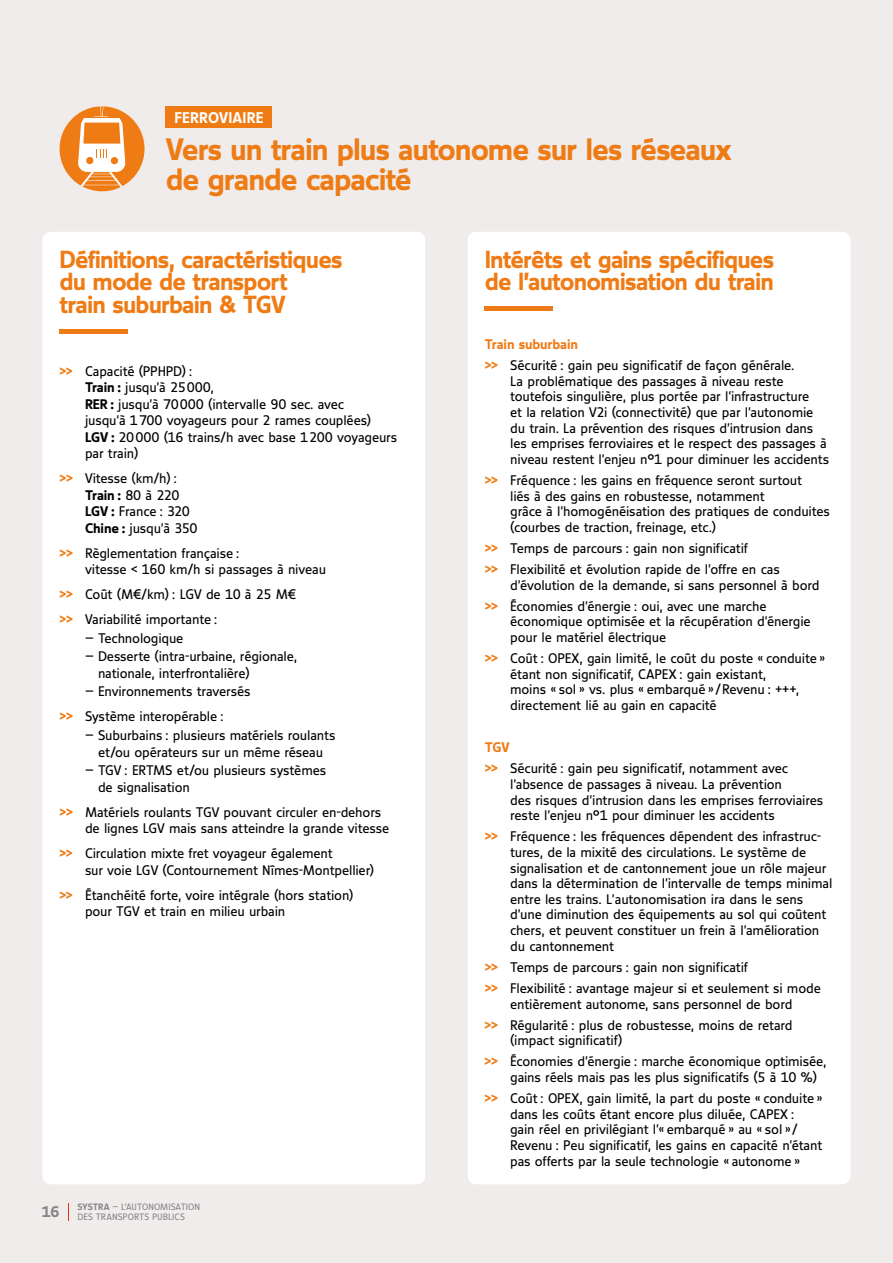
<style>
.page{position:relative;width:893px;height:1263px;background:#f0ecec}
.page>*{position:absolute;margin:0;border:0;box-sizing:border-box;transform-origin:0 0}
.t1{font:30px/30px "Speech Bold Tf";letter-spacing:-.04em;color:#ef7b15}
.t2{font:24px/22.5px "Speech Bold Tf";letter-spacing:-.035em;color:#ef7b15}
.t3{font:15px "Speech Bold Tf";letter-spacing:.015em;color:#fff}
.t4{font:13.5px/15.6px "Speech Book Tf";letter-spacing:-.015em;color:#000}
.t5{font:13.5px "Speech Bold Tf";letter-spacing:-.01em;color:#ef7b15}
.t6{font:13.5px "Speech Bold Tf";letter-spacing:-.01em;color:#000}
.t7{font:9px/9.8px "Speech Book Tf";color:#878787}
.s1{font-family:"Speech Bold Tf";color:#ef7b15}
.s2{font-family:"Speech Bold Tf"}
.s3{font-family:"Speech Book Tf"}
</style>
<div class="page">
<div style="left:43px;top:232px;width:382px;height:952px;background:#fff;border-radius:9px"></div>
<hr style="left:60px;top:329px;width:68px;height:4px;background:#ef7b15">
<div style="left:468px;top:232px;width:382px;height:952px;background:#fff;border-radius:9px"></div>
<hr style="left:485px;top:307px;width:68px;height:4px;background:#ef7b15">
<svg style="left:60px;top:106px;width:85px;height:85px"></svg>
<div style="left:166px;top:106px;width:106px;height:22px;background:#ef7b15"></div>
<svg style="left:68px;top:1203px;width:1px;height:17px"></svg>
<p class="t3" style="left:174px;top:109px;width:91px">FERROVIAIRE</p>
<h1 class="t1" style="left:166px;top:134px;width:567px">Vers un train plus autonome sur les réseaux de grande capacité</h1>
<h2 class="t2" style="left:60px;top:248px;width:285px">Définitions, caractéristiques du mode de transport<br>train suburbain &amp; TGV</h2>
<p class="t4" style="left:85px;top:362px;width:314px;line-height:16.5px;text-indent:-26px"><span class="s1">&gt;&gt;</span> Capacité (PPHPD) :<br><span class="s2">Train :</span> jusqu’à 25000,<br><span class="s2">RER :</span> jusqu’à 70000 (intervalle 90 sec. avec<br>jusqu’à 1700 voyageurs pour 2 rames couplées)<br><span class="s2">LGV :</span> 20000 (16 trains/h avec base 1200 voyageurs par train)</p>
<p class="t4" style="left:60px;top:470px;width:119px"><span class="s1">&gt;&gt;</span> Vitesse (km/h) :</p>
<p class="t6" style="left:85px;top:487px;width:96px">Train : <span class="s3">80 à 220</span></p>
<p class="t4" style="left:85px;top:503px;width:114px;line-height:16.5px"><span class="s2">LGV :</span> France : 320<br><span class="s2">Chine :</span> jusqu’à 350</p>
<p class="t4" style="left:85px;top:544px;width:243px;line-height:16.5px;text-indent:-26px"><span class="s1">&gt;&gt;</span> Règlementation française :<br>vitesse &lt; 160 km/h si passages à niveau</p>
<p class="t4" style="left:60px;top:582px;width:238px;line-height:25px"><span class="s1">&gt;&gt;</span> Coût (M€/km) : LGV de 10 à 25 M€ <span class="s1">&gt;&gt;</span> Variabilité importante :</p>
<p class="t4" style="left:85px;top:630px;width:100px">— Technologique</p>
<p class="t4" style="left:98px;top:648px;width:201px;line-height:16.5px;text-indent:-13px">— Desserte (intra-urbaine, régionale, nationale, interfrontalière)</p>
<p class="t4" style="left:60px;top:679px;width:193px;line-height:25px;text-indent:26px">— Environnements traversés <span class="s1">&gt;&gt;</span> Système interopérable :</p>
<p class="t4" style="left:85px;top:727px;width:252px;line-height:16.5px;text-align:center">— Suburbains : plusieurs matériels roulants et/ou opérateurs sur un même réseau</p>
<p class="t4" style="left:98px;top:762px;width:230px;line-height:16.5px;text-indent:-13px">— TGV : ERTMS et/ou plusieurs systèmes de signalisation</p>
<p class="t4" style="left:85px;top:803px;width:306px;line-height:16.5px;text-indent:-26px"><span class="s1">&gt;&gt;</span> Matériels roulants TGV pouvant circuler en-dehors de lignes LGV mais sans atteindre la grande vitesse</p>
<p class="t4" style="left:85px;top:845px;width:291px;line-height:16.5px;text-indent:-26px"><span class="s1">&gt;&gt;</span> Circulation mixte fret voyageur également<br>sur voie LGV (Contournement Nîmes-Montpellier)</p>
<p class="t4" style="left:85px;top:886px;width:270px;line-height:16.5px;text-indent:-26px"><span class="s1">&gt;&gt;</span> Étanchéité forte, voire intégrale (hors station) pour TGV et train en milieu urbain</p>
<p class="t7" style="left:42px;top:1202px;width:160px;text-indent:36px"><span class="s2">SYSTRA</span> — L’AUTONOMISATION<br><sup>16</sup> DES TRANSPORTS PUBLICS</p>
<h2 class="t2" style="left:485px;top:248px;width:291px">Intérêts et gains spécifiques de l’autonomisation du train</h2>
<p class="t5" style="left:485px;top:336px;width:95px">Train suburbain</p>
<p class="t4" style="left:510px;top:358px;width:321px;text-indent:-26px"><span class="s1">&gt;&gt;</span> Sécurité : gain peu significatif de façon générale.<br>La problématique des passages à niveau reste toutefois singulière, plus portée par l’infrastructure<br>et la relation V2i (connectivité) que par l’autonomie du train. La prévention des risques d’intrusion dans les emprises ferroviaires et le respect des passages à niveau restent l’enjeu n°1 pour diminuer les accidents</p>
<p class="t4" style="left:510px;top:472px;width:321px;text-indent:-26px"><span class="s1">&gt;&gt;</span> Fréquence : les gains en fréquence seront surtout<br>liés à des gains en robustesse, notamment<br>grâce à l’homogénéisation des pratiques de conduites (courbes de traction, freinage, etc.)</p>
<p class="t4" style="left:485px;top:537px;width:297px;line-height:21.1px"><span class="s1">&gt;&gt;</span> Temps de parcours : gain non significatif<br><span class="s1">&gt;&gt;</span> Flexibilité et évolution rapide de l’offre en cas</p>
<p class="t4" style="left:485px;top:574px;width:336px;line-height:21.1px;text-indent:26px">d’évolution de la demande, si sans personnel à bord <span class="s1">&gt;&gt;</span> Économies d’énergie : oui, avec une marche</p>
<p class="t4" style="left:510px;top:614px;width:302px">économique optimisée et la récupération d’énergie pour le matériel électrique</p>
<p class="t4" style="left:510px;top:650px;width:317px;text-indent:-26px"><span class="s1">&gt;&gt;</span> Coût : OPEX, gain limité, le coût du poste « conduite » étant non significatif, CAPEX : gain existant,<br>moins « sol » vs. plus « embarqué »/Revenu : +++, directement lié au gain en capacité</p>
<p class="t5" style="left:485px;top:740px;width:26px">TGV</p>
<p class="t4" style="left:510px;top:761px;width:315px;text-indent:-26px"><span class="s1">&gt;&gt;</span> Sécurité : gain peu significatif, notamment avec l’absence de passages à niveau. La prévention<br>des risques d’intrusion dans les emprises ferroviaires reste l’enjeu n°1 pour diminuer les accidents</p>
<p class="t4" style="left:510px;top:829px;width:324px;text-indent:-26px"><span class="s1">&gt;&gt;</span> Fréquence : les fréquences dépendent des infrastruc&shy;tures, de la mixité des circulations. Le système de signalisation et de cantonnement joue un rôle majeur dans la détermination de l’intervalle de temps minimal entre les trains. L’autonomisation ira dans le sens d’une diminution des équipements au sol qui coûtent chers, et peuvent constituer un frein à l’amélioration du cantonnement</p>
<p class="t4" style="left:485px;top:956px;width:338px;line-height:21.1px"><span class="s1">&gt;&gt;</span> Temps de parcours : gain non significatif<br><span class="s1">&gt;&gt;</span> Flexibilité : avantage majeur si et seulement si mode</p>
<p class="t4" style="left:485px;top:993px;width:310px;line-height:21.1px;text-align:right">entièrement autonome, sans personnel de bord<br><span class="s1">&gt;&gt;</span> Régularité : plus de robustesse, moins de retard</p>
<p class="t4" style="left:485px;top:1030px;width:343px;line-height:21.1px;text-indent:26px">(impact significatif)<br><span class="s1">&gt;&gt;</span> Économies d’énergie : marche économique optimisée,</p>
<p class="t4" style="left:485px;top:1066px;width:340px;line-height:21.1px;text-indent:26px">gains réels mais pas les plus significatifs (5 à 10 %) <span class="s1">&gt;&gt;</span> Coût : OPEX, gain limité, la part du poste « conduite »</p>
<p class="t4" style="left:510px;top:1106px;width:314px">dans les coûts étant encore plus diluée, CAPEX :<br>gain réel en privilégiant l’« embarqué » au « sol »/ Revenu : Peu significatif, les gains en capacité n’étant pas offerts par la seule technologie « autonome »</p>
</div>
